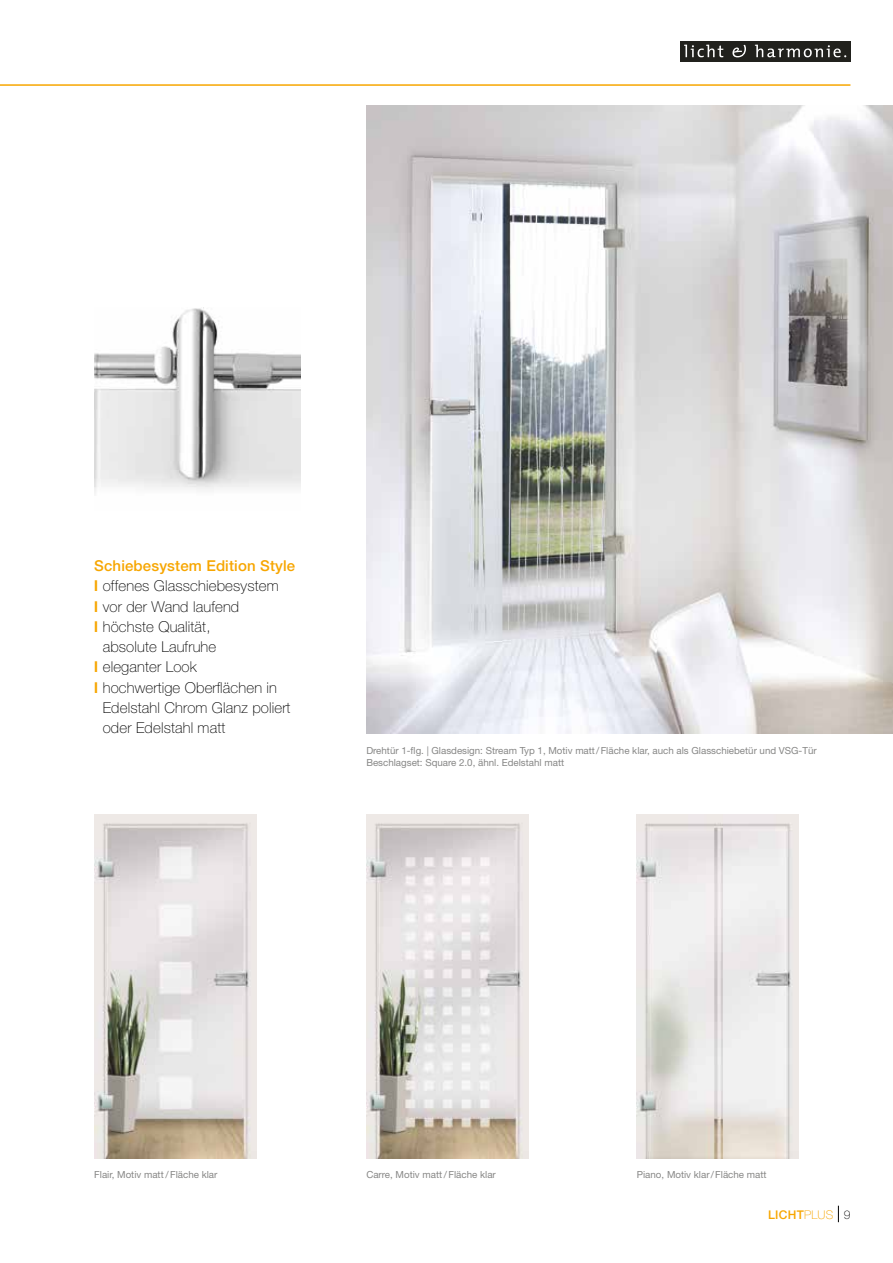
<style>
.page{position:relative;width:893px;height:1263px;background:#fff}
.page>*{position:absolute;margin:0;border:0;box-sizing:border-box;transform-origin:0 0}
.t1{font:100 15px "Helvetica Neue LT";letter-spacing:.01em;color:#000}
.t2{font:500 15px "Helvetica Neue LT";letter-spacing:.01em;color:#f7a600}
.t3{font:500 12px "Helvetica Neue LT";letter-spacing:.025em;color:#f7a600}
.t4{font:9.75px/12.8px "Helvetica Neue LT";color:#878786}
.s1{font-weight:700;color:#f7a600}
.s2{font-weight:100}
.s3{font-weight:100;color:#000}
</style>
<div class="page">
<img style="left:366px;top:105px;width:527px;height:628px">
<img style="left:94px;top:308px;width:206px;height:185px">
<img style="left:637px;top:814px;width:162px;height:344px">
<img style="left:366px;top:814px;width:162px;height:344px">
<img style="left:94px;top:814px;width:162px;height:344px">
<hr style="left:0;top:84px;width:850px;height:2px;background:#f7a600">
<div style="left:680px;top:41px;width:170px;height:20px;background:#21211d"></div>
<svg style="left:684px;top:45px;width:39px;height:12px"></svg>
<svg style="left:732px;top:45px;width:14px;height:12px"></svg>
<svg style="left:755px;top:45px;width:91px;height:12px"></svg>
<svg style="left:838px;top:1206px;width:1px;height:16px"></svg>
<h1 class="t2" style="left:94px;top:557px;width:202px">Schiebesystem Edition Style</h1>
<h1 class="t1" style="left:94px;top:577px;width:186px"><span class="s1">l</span> offenes Glasschiebesystem</h1>
<h1 class="t1" style="left:94px;top:598px;width:147px"><span class="s1">l</span> vor der Wand laufend</h1>
<h1 class="t1" style="left:94px;top:618px;width:118px"><span class="s1">l</span> höchste Qualität,</h1>
<h1 class="t1" style="left:103px;top:638px;width:115px">absolute Laufruhe</h1>
<h1 class="t1" style="left:94px;top:658px;width:104px"><span class="s1">l</span> eleganter Look</h1>
<h1 class="t1" style="left:94px;top:679px;width:184px"><span class="s1">l</span> hochwertige Oberflächen in</h1>
<h1 class="t1" style="left:103px;top:699px;width:189px">Edelstahl Chrom Glanz poliert</h1>
<h1 class="t1" style="left:103px;top:719px;width:124px">oder Edelstahl matt</h1>
<p class="t4" style="left:366px;top:743px;width:452px">Drehtür 1-flg. | Glasdesign: Stream Typ 1, Motiv matt / Fläche klar, auch als Glasschiebetür und VSG-Tür<br>Beschlagset: Square 2.0, ähnl. Edelstahl matt</p>
<p class="t4" style="left:94px;top:1168px;width:125px">Flair, Motiv matt / Fläche klar</p>
<p class="t4" style="left:366px;top:1168px;width:131px">Carre, Motiv matt / Fläche klar</p>
<p class="t4" style="left:637px;top:1168px;width:131px">Piano, Motiv klar / Fläche matt</p>
<p class="t3" style="left:768px;top:1208px;width:84px">LICHT<span class="s2">PLUS</span> <span class="s3">9</span></p>
</div>
